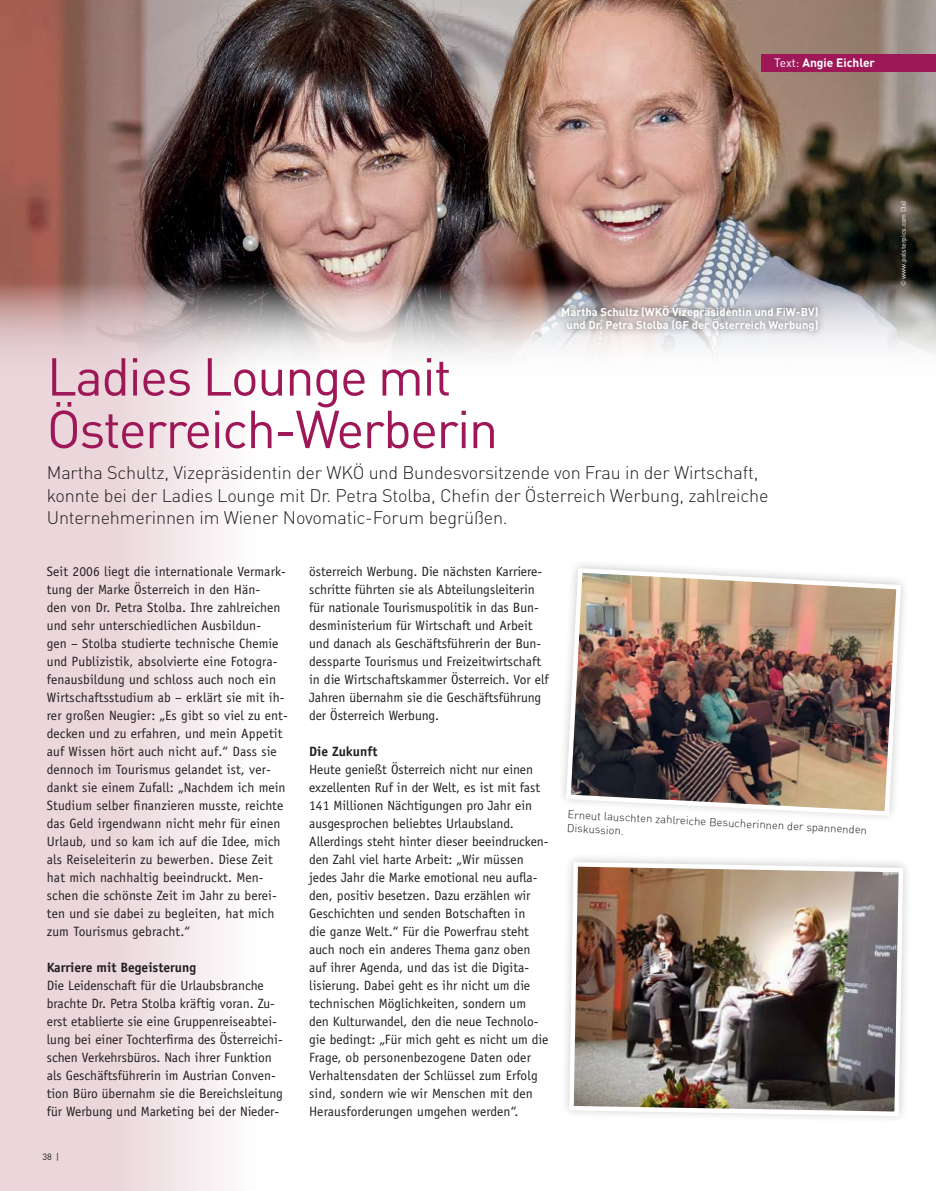
<style>
.page{position:relative;width:936px;height:1191px;background:#fff}
.page>*{position:absolute;margin:0;border:0;box-sizing:border-box;transform-origin:0 0}
.t1{font:52.5px/52.5px "DIN";letter-spacing:-.03em;color:#9e1858}
.t2{font:300 18px/22.5px "DIN";letter-spacing:-.01em;color:#231f20}
.t3{font:13.5px/18px "Officina Sans";color:#231f20}
.t4{font:700 13.5px "Officina Sans";color:#231f20}
.t5{font:700 12px "DIN";color:#fff}
.t6{font:700 11.25px/13.5px "DIN";color:#fff;text-align:center}
.t7{font:300 11.25px/13.5px "DIN";color:#231f20}
.t8{font:9px "DIN";color:#231f20}
.t9{font:500 6.75px "DIN";color:#fff}
.s1{font-weight:400}
</style>
<div class="page">
<img style="left:274px;top:0;width:661px;height:256px">
<img style="left:563px;top:566px;width:340px;height:252px">
<img style="left:567px;top:859px;width:338px;height:259px">
<div style="left:761px;top:54px;width:174px;height:17px;background:#9e1858"></div>
<img style="left:274px;top:256px;width:661px;height:5px">
<img style="left:274px;top:261px;width:661px;height:96px">
<svg style="left:0;top:0;width:274px;height:1191px"></svg>
<div style="left:554px;top:298px;width:271px;height:40px;background:#231f20;opacity:.75"></div>
<p class="t5" style="left:774px;top:55px;width:102px"><span class="s1">Text:</span> Angie Eichler</p>
<p class="t6" style="left:561px;top:304px;width:259px">Martha Schultz (WKÖ Vizepräsidentin und FiW-BV) und Dr. Petra Stolba (GF der Österreich Werbung)</p>
<h1 class="t1" style="left:47px;top:349px;width:453px">Ladies Lounge mit<br>Österreich-Werberin</h1>
<p class="t2" style="left:47px;top:461px;width:723px">Martha Schultz, Vizepräsidentin der WKÖ und Bundesvorsitzende von Frau in der Wirtschaft, konnte bei der Ladies Lounge mit Dr. Petra Stolba, Chefin der Österreich Werbung, zahlreiche<br>Unternehmerinnen im Wiener Novomatic-Forum begrüßen.</p>
<p class="t3" style="left:47px;top:562px;width:242px">Seit 2006 liegt die internationale Vermark&shy;tung der Marke Österreich in den Hän-<br>den von Dr. Petra Stolba. Ihre zahlreichen und sehr unterschiedlichen Ausbildun-<br>gen – Stolba studierte technische Chemie und Publizistik, absolvierte eine Fotogra&shy;fenausbildung und schloss auch noch ein Wirtschaftsstudium ab – erklärt sie mit ih&shy;rer großen Neugier: „Es gibt so viel zu ent&shy;decken und zu erfahren, und mein Appetit auf Wissen hört auch nicht auf.“ Dass sie dennoch im Tourismus gelandet ist, ver&shy;dankt sie einem Zufall: „Nachdem ich mein Studium selber finanzieren musste, reichte das Geld irgendwann nicht mehr für einen Urlaub, und so kam ich auf die Idee, mich als Reiseleiterin zu bewerben. Diese Zeit hat mich nachhaltig beeindruckt. Men&shy;schen die schönste Zeit im Jahr zu berei&shy;ten und sie dabei zu begleiten, hat mich zum Tourismus gebracht.“</p>
<p class="t4" style="left:47px;top:959px;width:151px">Karriere mit Begeisterung</p>
<p class="t3" style="left:47px;top:976px;width:238px">Die Leidenschaft für die Urlaubsbranche brachte Dr. Petra Stolba kräftig voran. Zu&shy;erst etablierte sie eine Gruppenreiseabtei&shy;lung bei einer Tochterfirma des Österreichi&shy;schen Verkehrsbüros. Nach ihrer Funktion als Geschäftsführerin im Austrian Conven&shy;tion Büro übernahm sie die Bereichsleitung für Werbung und Marketing bei der Nieder-</p>
<p class="t3" style="left:309px;top:562px;width:241px">österreich Werbung. Die nächsten Karriere&shy;schritte führten sie als Abteilungsleiterin für nationale Tourismuspolitik in das Bun&shy;desministerium für Wirtschaft und Arbeit und danach als Geschäftsführerin der Bun&shy;dessparte Tourismus und Freizeitwirtschaft in die Wirtschaftskammer Österreich. Vor elf Jahren übernahm sie die Geschäftsführung der Österreich Werbung.</p>
<p class="t4" style="left:309px;top:743px;width:70px">Die Zukunft</p>
<p class="t3" style="left:309px;top:760px;width:241px">Heute genießt Österreich nicht nur einen exzellenten Ruf in der Welt, es ist mit fast 141 Millionen Nächtigungen pro Jahr ein ausgesprochen beliebtes Urlaubsland.<br>Allerdings steht hinter dieser beeindrucken&shy;den Zahl viel harte Arbeit: „Wir müssen jedes Jahr die Marke emotional neu aufla&shy;den, positiv besetzen. Dazu erzählen wir Geschichten und senden Botschaften in<br>die ganze Welt.“ Für die Powerfrau steht auch noch ein anderes Thema ganz oben auf ihrer Agenda, und das ist die Digita&shy;lisierung. Dabei geht es ihr nicht um die technischen Möglichkeiten, sondern um den Kulturwandel, den die neue Technolo&shy;gie bedingt: „Für mich geht es nicht um die Frage, ob personenbezogene Daten oder Verhaltensdaten der Schlüssel zum Erfolg sind, sondern wie wir Menschen mit den Herausforderungen umgehen werden“.</p>
<p class="t7" style="left:568px;top:807px;width:301px;rotate:3deg">Erneut lauschten zahlreiche Besucherinnen der spannenden<br>Diskussion.</p>
<p class="t8" style="left:43px;top:1150px;width:18px">38 |</p>
<p class="t9" style="left:898px;top:286px;width:87px;rotate:-90deg">© www.polsterpics.com (3x)</p>
</div>
